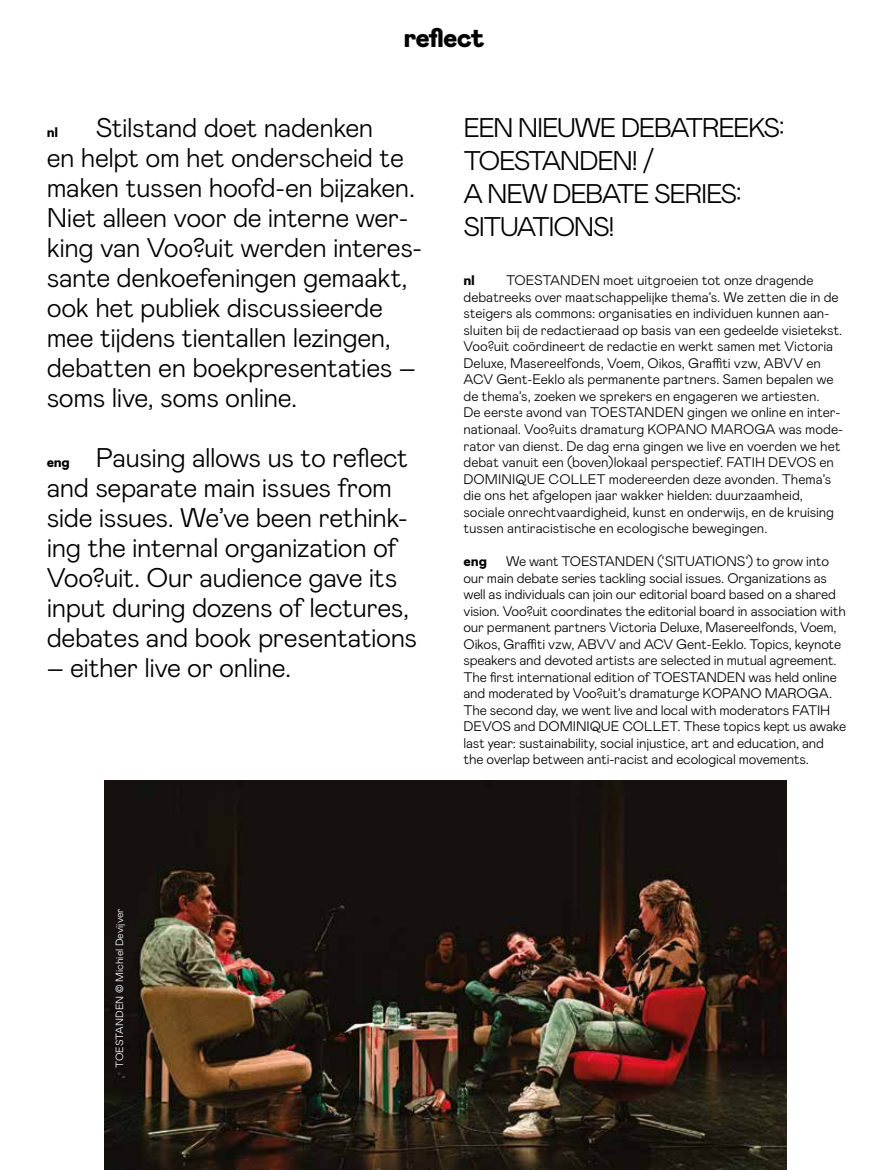
<style>
.page{position:relative;width:893px;height:1170px;background:#fff}
.page>*{position:absolute;margin:0;border:0;box-sizing:border-box;transform-origin:0 0}
.t1{font:300 27px/30px "Mabry Pro";letter-spacing:-.02em;color:#000}
.t2{font:300 27px/33px "Mabry Pro";letter-spacing:-.06em;color:#000}
.t3{font:900 27px "Mabry Pro";letter-spacing:-.045em;color:#000}
.t4{font:300 13.8px/16.5px "Mabry Pro";letter-spacing:-.01em;color:#000}
.t5{font:900 13.8px "Mabry Pro";letter-spacing:-.02em;color:#000}
.t6{font:300 10.5px "Mabry Pro";letter-spacing:.005em;color:#fff}
.s1{font-weight:900;font-size:13.8px}
</style>
<div class="page">
<img style="left:104px;top:780px;width:683px;height:389px">
<h1 class="t3" style="left:403px;top:18px;width:83px">reflect</h1>
<p class="t1" style="left:47px;top:111px;width:377px;text-indent:49px">Stilstand doet nadenken<br>en helpt om het onderscheid te maken tussen hoofd-en bijzaken.<br>Niet alleen voor de interne wer&shy;king van Voo?uit werden interes&shy;sante denkoefeningen gemaakt, ook het publiek discussieerde mee tijdens tientallen lezingen, debatten en boekpresentaties – soms live, soms online.</p>
<h1 class="t1" style="left:47px;top:441px;width:372px"><span class="s1">eng</span> Pausing allows us to reflect and separate main issues from side issues. We’ve been rethink&shy;ing the internal organization of<br>Voo?uit. Our audience gave its input during dozens of lectures, debates and book presentations</h1>
<h1 class="t1" style="left:47px;top:651px;width:246px">– either live or online.</h1>
<p class="t5" style="left:47px;top:122px;width:13px">nl</p>
<h1 class="t2" style="left:463px;top:109px;width:323px">EEN NIEUWE DEBATREEKS:<br>TOESTANDEN! /<br>A NEW DEBATE SERIES:<br>SITUATIONS!</h1>
<p class="t5" style="left:463px;top:271px;width:13px">nl</p>
<p class="t4" style="left:463px;top:271px;width:381px;text-indent:43px">TOESTANDEN moet uitgroeien tot onze dragende debatreeks over maatschappelijke thema’s. We zetten die in de steigers als commons: organisaties en individuen kunnen aan&shy;sluiten bij de redactieraad op basis van een gedeelde visietekst.<br>Voo?uit coördineert de redactie en werkt samen met Victoria Deluxe, Masereelfonds, Voem, Oikos, Graffiti vzw, ABVV en ACV Gent-Eeklo als permanente partners. Samen bepalen we de thema’s, zoeken we sprekers en engageren we artiesten.<br>De eerste avond van TOESTANDEN gingen we online en inter&shy;nationaal. Voo?uits dramaturg KOPANO MAROGA was mode&shy;rator van dienst. De dag erna gingen we live en voerden we het debat vanuit een (boven)lokaal perspectief. FATIH DEVOS en DOMINIQUE COLLET modereerden deze avonden. Thema’s die ons het afgelopen jaar wakker hielden: duurzaamheid, sociale onrechtvaardigheid, kunst en onderwijs, en de kruising tussen antiracistische en ecologische bewegingen.</p>
<p class="t5" style="left:463px;top:551px;width:25px">eng</p>
<p class="t4" style="left:463px;top:552px;width:384px;text-indent:43px">We want TOESTANDEN (‘SITUATIONS’) to grow into our main debate series tackling social issues. Organizations as well as individuals can join our editorial board based on a shared vision. Voo?uit coordinates the editorial board in association with our permanent partners Victoria Deluxe, Masereelfonds, Voem, Oikos, Graffiti vzw, ABVV and ACV Gent-Eeklo. Topics, keynote speakers and devoted artists are selected in mutual agreement.<br>The first international edition of TOESTANDEN was held online and moderated by Voo?uit’s dramaturge KOPANO MAROGA.<br>The second day, we went live and local with moderators FATIH DEVOS and DOMINIQUE COLLET. These topics kept us awake last year: sustainability, social injustice, art and education, and the overlap between anti-racist and ecological movements.</p>
<p class="t6" style="left:112px;top:1067px;width:161px;rotate:-90deg">TOESTANDEN © Michiel Devijver</p>
</div>
